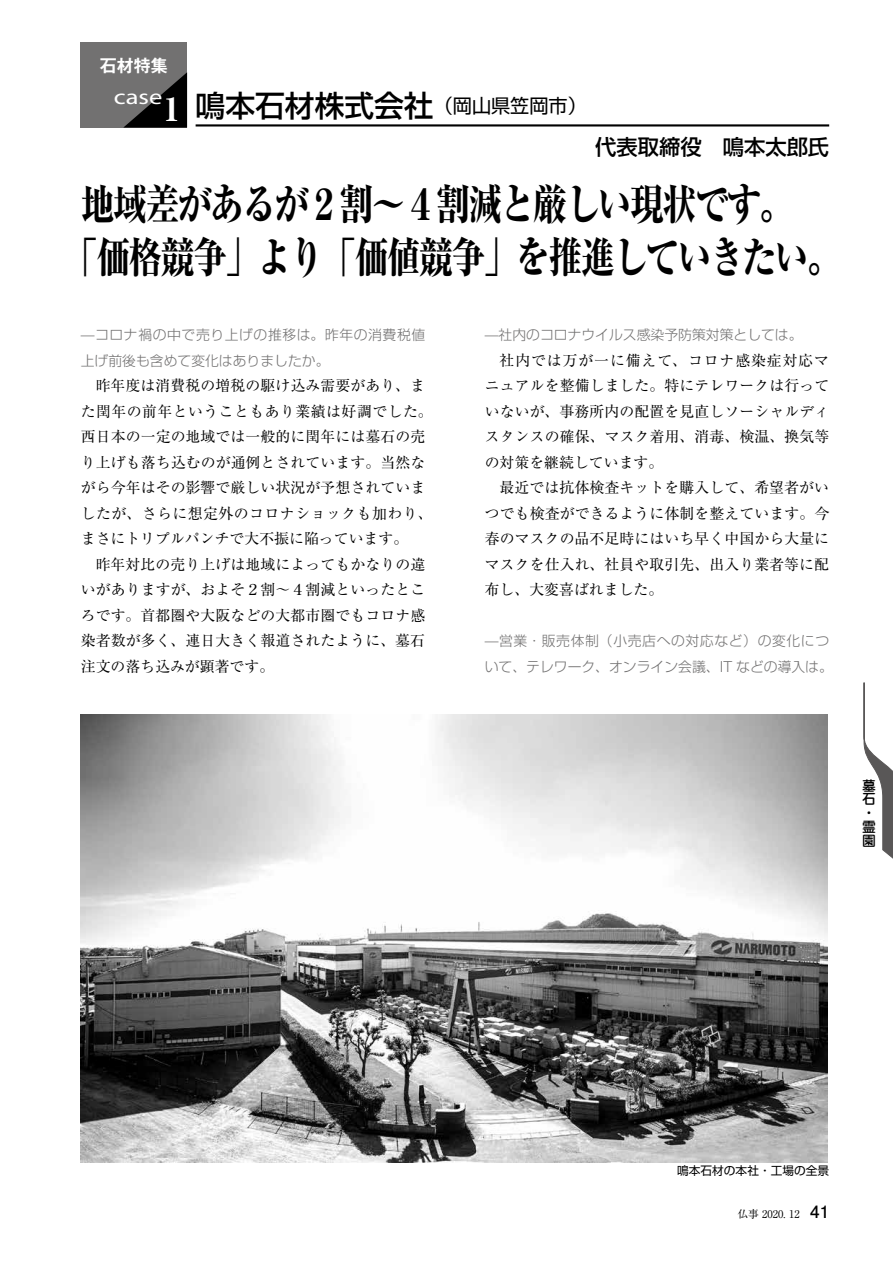
<style>
.page{position:relative;width:893px;height:1263px;background:#fff}
.page>*{position:absolute;margin:0;border:0;box-sizing:border-box;transform-origin:0 0}
.t1{font:800 42.45px/53.1px "Ryumin Pro";letter-spacing:-.05em;color:#000;scale:.8 1}
.t2{font:800 31.95px "Ryumin Pro";color:#fff}
.t3{font:500 29.7px "Shin Go Pro";color:#000}
.t4{font:500 21.3px "Shin Go Pro";color:#000}
.t5{font:21.3px "Myriad Pro";color:#fff;scale:1.25 1}
.t6{font:700 16.95px "Gothic MB101 Pro De";color:#fff}
.t7{font:14.85px/25.5px "Ryumin Pro";letter-spacing:.005em;color:#000;text-align:justify}
.t8{font:300 13.8px/25.5px "Shin Go Pro";color:#727171}
.t9{font:300 13.8px/25.5px "Shin Go Pro";letter-spacing:.04em;color:#727171}
.t10{font:500 13.8px/13.8px "Jun 34 Pro";color:#000;text-align:justify}
.t11{font:11.7px "Shin Go Pro";color:#000}
.t12{font:10.65px "Ryumin Pro";color:#000}
.s1{font-weight:400;font-size:19.2px}
.s2{font-family:"Futo Go B101 Pro";font-weight:700;font-size:16.95px}
</style>
<div class="page">
<svg style="left:863px;top:682px;width:30px;height:177px"></svg>
<hr style="left:196px;top:124px;width:633px;height:2px;background:#000">
<div style="left:81px;top:43px;width:106px;height:85px;background:#727171"></div>
<svg style="left:123px;top:72px;width:64px;height:56px"></svg>
<img style="left:81px;top:714px;width:746px;height:448px">
<p class="t6" style="left:100px;top:51px;width:70px">石材特集</p>
<h3 class="t5" style="left:114px;top:84px;width:40px">case</h3>
<h2 class="t2" style="left:164px;top:84px;width:17px">1</h2>
<h3 class="t3" style="left:196px;top:81px;width:393px">鳴本石材株式会社<span class="s1">（岡山県笠岡市）</span></h3>
<h3 class="t4" style="left:595px;top:129px;width:235px">代表取締役　鳴本太郎氏</h3>
<h1 class="t1" style="left:64px;top:175px;width:973px;text-indent:17px">地域差があるが２割～４割減と厳しい現状です。<br>「価格競争」より「価値競争」を推進していきたい。</h1>
<p class="t9" style="left:81px;top:320px;width:346px">—コロナ禍の中で売り上げの推移は。昨年の消費税値上げ前後も含めて変化はありましたか。</p>
<p class="t7" style="left:81px;top:372px;width:353px;text-align:left;text-indent:15px">昨年度は消費税の増税の駆け込み需要があり、また閏年の前年ということもあり業績は好調でした。西日本の一定の地域では一般的に閏年には墓石の売り上げも落ち込むのが通例とされています。当然ながら今年はその影響で厳しい状況が予想されていましたが、さらに想定外のコロナショックも加わり、まさにトリプルパンチで大不振に陥っています。</p>
<p class="t7" style="left:81px;top:550px;width:346px;text-indent:15px">昨年対比の売り上げは地域によってもかなりの違いがありますが、およそ２割～４割減といったところです。首都圏や大阪などの大都市圏でもコロナ感染者数が多く、連日大きく報道されたように、墓石注文の落ち込みが顕著です。</p>
<p class="t8" style="left:485px;top:320px;width:319px">—社内のコロナウイルス感染予防策対策としては。</p>
<p class="t7" style="left:485px;top:346px;width:346px;text-indent:15px">社内では万が一に備えて、コロナ感染症対応マニュアルを整備しました。特にテレワークは行っていないが、事務所内の配置を見直しソーシャルディスタンスの確保、マスク着用、消毒、検温、換気等の対策を継続しています。</p>
<p class="t7" style="left:485px;top:474px;width:346px;text-indent:15px">最近では抗体検査キットを購入して、希望者がいつでも検査ができるように体制を整えています。今春のマスクの品不足時にはいち早く中国から大量にマスクを仕入れ、社員や取引先、出入り業者等に配布し、大変喜ばれました。</p>
<p class="t8" style="left:485px;top:627px;width:350px">—営業・販売体制（小売店への対応など）の変化について、テレワーク、オンライン会議、IT などの導入は。</p>
<p class="t10" style="left:862px;top:777px;width:15px">墓石・霊園</p>
<p class="t11" style="left:677px;top:1161px;width:154px">鳴本石材の本社・工場の全景</p>
<p class="t12" style="left:737px;top:1206px;width:93px">仏事 2020. 12 <span class="s2">41</span></p>
</div>
